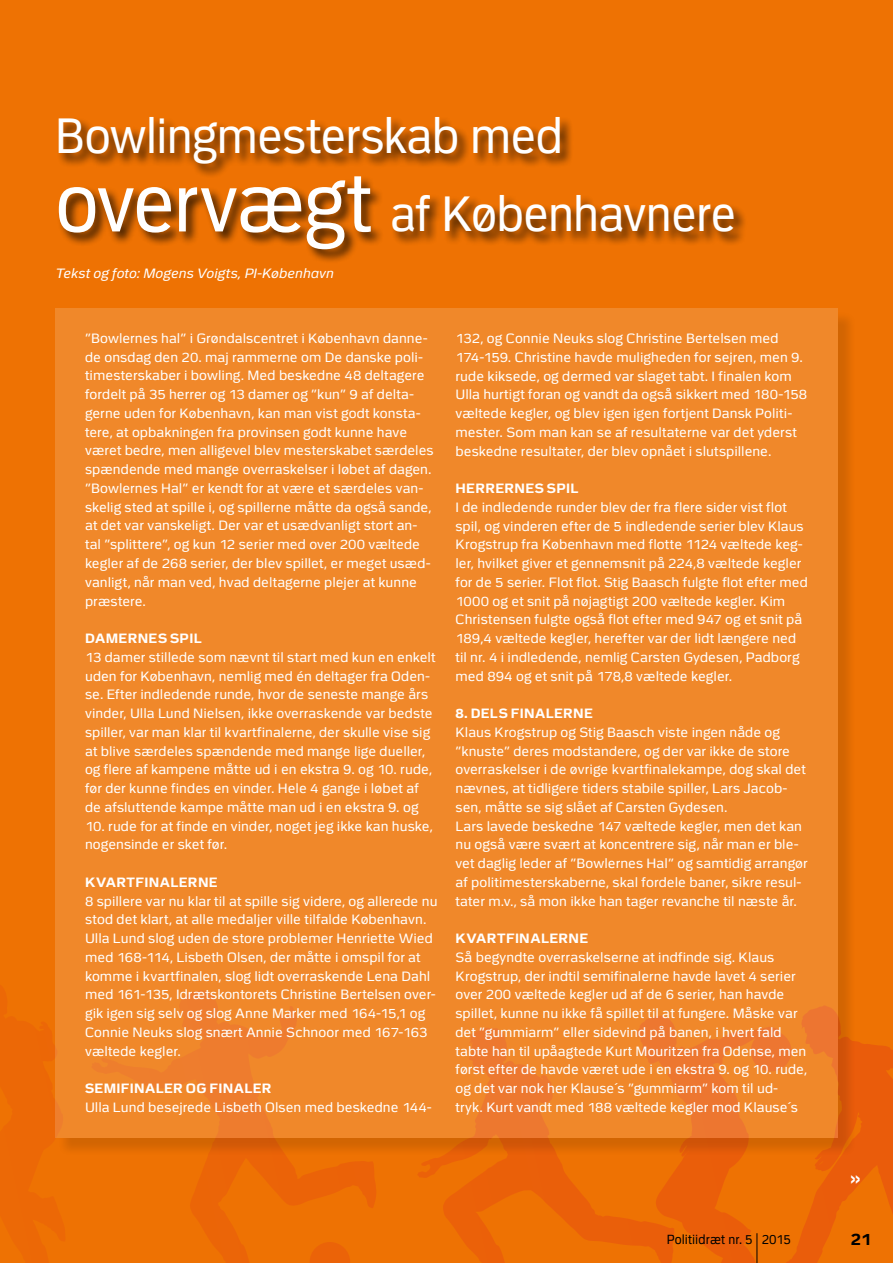
<style>
.page{position:relative;width:893px;height:1263px;background:#ee7203}
.page>*{position:absolute;margin:0;border:0;box-sizing:border-box;transform-origin:0 0}
.t1{font:49.5px/78px "Politi";letter-spacing:-.015em;color:#fff;scale:.91 1}
.t2{font:500 24px "Helvetica Neue LT Std";color:#fff}
.t3{font:700 16.5px "Politi";color:#000}
.t4{font:13.5px/18.8px "Politi";letter-spacing:.005em;color:#fff}
.t5{font:700 13.5px "Politi";letter-spacing:.025em;color:#fff}
.t6{font:italic 13.5px "Politi";letter-spacing:.01em;color:#fff}
.t7{font:13.2px "Politi";letter-spacing:.005em;color:#000;scale:.91 1}
.s1{font-size:82.5px}
</style>
<div class="page">
<svg style="left:815px;top:1041px;width:47px;height:130px"></svg>
<svg style="left:637px;top:1156px;width:87px;height:107px"></svg>
<svg style="left:418px;top:1156px;width:85px;height:22px"></svg>
<svg style="left:310px;top:1242px;width:40px;height:21px"></svg>
<hr style="left:757px;top:1233px;width:1px;height:30px;background:#000">
<div style="left:57px;top:116px;width:690px;height:147px;background:#000;opacity:.75"></div>
<div style="left:58px;top:311px;width:798px;height:845px;background:#000;opacity:.75"></div>
<div style="left:55px;top:308px;width:783px;height:829px;background:#f0882a"></div>
<h1 class="t1" style="left:55px;top:98px;width:750px">Bowlingmesterskab med <span class="s1">overvægt</span> af Københavnere</h1>
<p class="t6" style="left:55px;top:266px;width:280px">Tekst og foto: Mogens Voigts, PI-København</p>
<p class="t4" style="left:85px;top:329px;width:350px">”Bowlernes hal” i Grøndalscentret i København danne&shy;de onsdag den 20. maj rammerne om De danske poli&shy;timesterskaber i bowling. Med beskedne 48 deltagere fordelt på 35 herrer og 13 damer og ”kun” 9 af delta&shy;gerne uden for København, kan man vist godt konsta&shy;tere, at opbakningen fra provinsen godt kunne have været bedre, men alligevel blev mesterskabet særdeles spændende med mange overraskelser i løbet af dagen. ”Bowlernes Hal” er kendt for at være et særdeles van&shy;skelig sted at spille i, og spillerne måtte da også sande, at det var vanskeligt. Der var et usædvanligt stort an&shy;tal ”splittere”, og kun 12 serier med over 200 væltede kegler af de 268 serier, der blev spillet, er meget usæd&shy;vanligt, når man ved, hvad deltagerne plejer at kunne præstere.</p>
<p class="t5" style="left:85px;top:631px;width:118px">DAMERNES SPIL</p>
<p class="t4" style="left:85px;top:648px;width:352px">13 damer stillede som nævnt til start med kun en enkelt uden for København, nemlig med én deltager fra Oden&shy;se. Efter indledende runde, hvor de seneste mange års vinder, Ulla Lund Nielsen, ikke overraskende var bedste spiller, var man klar til kvartfinalerne, der skulle vise sig at blive særdeles spændende med mange lige dueller, og flere af kampene måtte ud i en ekstra 9. og 10. rude, før der kunne findes en vinder. Hele 4 gange i løbet af de afsluttende kampe måtte man ud i en ekstra 9. og</p>
<p class="t4" style="left:85px;top:817px;width:349px">10. rude for at finde en vinder, noget jeg ikke kan huske, nogensinde er sket før.</p>
<p class="t5" style="left:85px;top:875px;width:134px">KVARTFINALERNE</p>
<p class="t4" style="left:85px;top:892px;width:354px">8 spillere var nu klar til at spille sig videre, og allerede nu stod det klart, at alle medaljer ville tilfalde København.<br>Ulla Lund slog uden de store problemer Henriette Wied med 168-114, Lisbeth Olsen, der måtte i omspil for at komme i kvartfinalen, slog lidt overraskende Lena Dahl med 161-135, Idrætskontorets Christine Bertelsen over&shy;gik igen sig selv og slog Anne Marker med 164-15,1 og Connie Neuks slog snært Annie Schnoor med 167-163 væltede kegler.</p>
<p class="t5" style="left:85px;top:1081px;width:188px">SEMIFINALER OG FINALER</p>
<p class="t4" style="left:85px;top:1098px;width:348px">Ulla Lund besejrede Lisbeth Olsen med beskedne 144-</p>
<p class="t4" style="left:455px;top:329px;width:353px">132, og Connie Neuks slog Christine Bertelsen med 174-159. Christine havde muligheden for sejren, men 9. rude kiksede, og dermed var slaget tabt. I finalen kom Ulla hurtigt foran og vandt da også sikkert med 180-158 væltede kegler, og blev igen igen fortjent Dansk Politi&shy;mester. Som man kan se af resultaterne var det yderst beskedne resultater, der blev opnået i slutspillene.</p>
<p class="t5" style="left:456px;top:481px;width:124px">HERRERNES SPIL</p>
<p class="t4" style="left:455px;top:498px;width:354px">I de indledende runder blev der fra flere sider vist flot spil, og vinderen efter de 5 indledende serier blev Klaus Krogstrup fra København med flotte 1124 væltede keg&shy;ler, hvilket giver et gennemsnit på 224,8 væltede kegler for de 5 serier. Flot flot. Stig Baasch fulgte flot efter med 1000 og et snit på nøjagtigt 200 væltede kegler. Kim Christensen fulgte også flot efter med 947 og et snit på 189,4 væltede kegler, herefter var der lidt længere ned til nr. 4 i indledende, nemlig Carsten Gydesen, Padborg med 894 og et snit på 178,8 væltede kegler.</p>
<p class="t5" style="left:455px;top:706px;width:139px">8. DELS FINALERNE</p>
<p class="t4" style="left:455px;top:723px;width:354px">Klaus Krogstrup og Stig Baasch viste ingen nåde og ”knuste” deres modstandere, og der var ikke de store overraskelser i de øvrige kvartfinalekampe, dog skal det nævnes, at tidligere tiders stabile spiller, Lars Jacob&shy;sen, måtte se sig slået af Carsten Gydesen.<br>Lars lavede beskedne 147 væltede kegler, men det kan nu også være svært at koncentrere sig, når man er ble&shy;vet daglig leder af ”Bowlernes Hal” og samtidig arrangør af politimesterskaberne, skal fordele baner, sikre resul&shy;tater m.v., så mon ikke han tager revanche til næste år.</p>
<p class="t5" style="left:456px;top:931px;width:134px">KVARTFINALERNE</p>
<p class="t4" style="left:455px;top:948px;width:353px">Så begyndte overraskelserne at indfinde sig. Klaus Krogstrup, der indtil semifinalerne havde lavet 4 serier over 200 væltede kegler ud af de 6 serier, han havde spillet, kunne nu ikke få spillet til at fungere. Måske var det ”gummiarm” eller sidevind på banen, i hvert fald tabte han til upåagtede Kurt Mouritzen fra Odense, men først efter de havde været ude i en ekstra 9. og 10. rude, og det var nok her Klause´s ”gummiarm” kom til ud-<br>tryk. Kurt vandt med 188 væltede kegler mod Klause´s</p>
<h2 class="t2" style="left:850px;top:1163px;width:13px">»</h2>
<p class="t7" style="left:667px;top:1232px;width:138px">Politiidræt nr. 5 2015</p>
<p class="t3" style="left:851px;top:1230px;width:22px">21</p>
</div>
